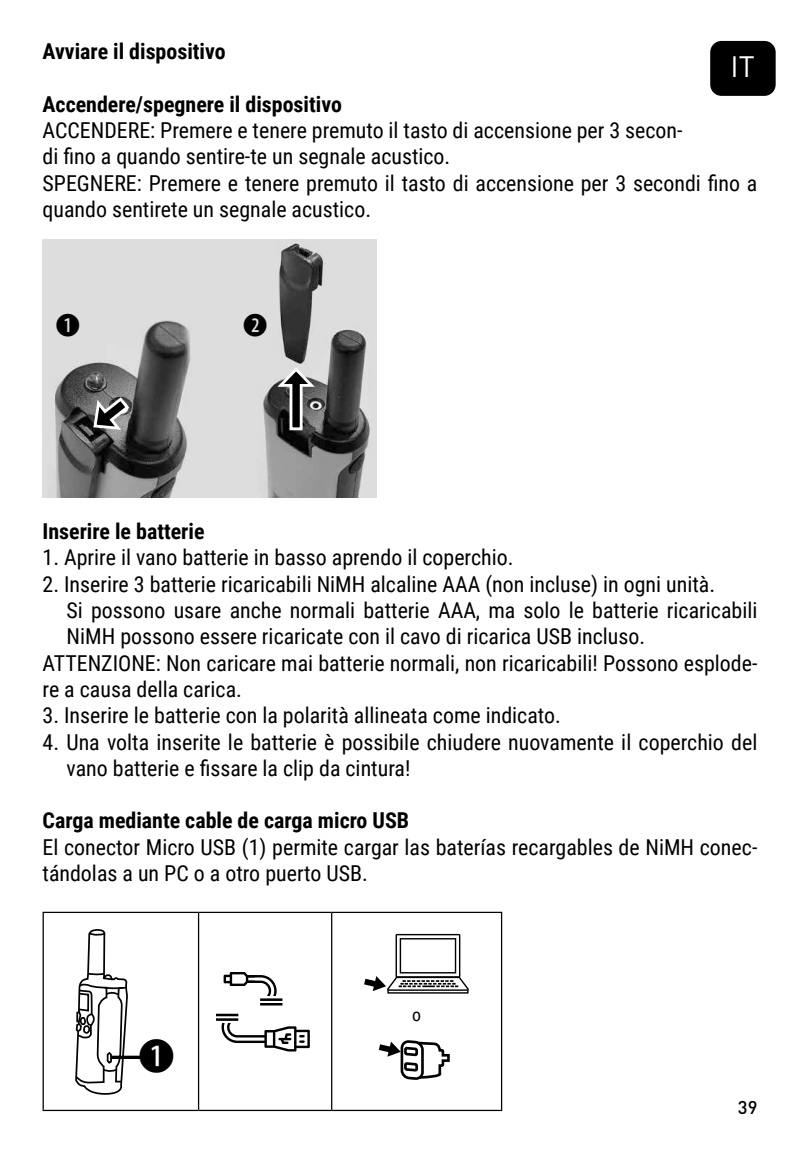
<style>
.page{position:relative;width:800px;height:1149px;background:#fff}
.page>*{position:absolute;margin:0;border:0;box-sizing:border-box;transform-origin:0 0}
.t1{font:29.1px "DIN Pro";color:#fff}
.t2{font:21.9px/26.4px "Roboto Condensed";color:#000}
.t3{font:700 21.9px "Roboto Condensed";color:#000}
.t4{font:500 18.3px "DIN Pro";color:#000}
.t5{font:17.7px "Roboto Condensed";color:#000}
</style>
<div class="page">
<div style="left:710px;top:41px;width:65px;height:55px;background:#000;border-radius:11px"></div>
<img style="left:43px;top:239px;width:333px;height:258px">
<svg style="left:274px;top:365px;width:44px;height:66px;background:#727272"></svg>
<svg style="left:92px;top:395px;width:39px;height:36px"></svg>
<hr style="left:43px;top:911px;width:155px;height:1px;background:#000">
<hr style="left:43px;top:912px;width:1px;height:197px;background:#000">
<hr style="left:198px;top:911px;width:133px;height:1px;background:#000">
<hr style="left:198px;top:912px;width:1px;height:197px;background:#000">
<hr style="left:331px;top:911px;width:171px;height:1px;background:#000">
<hr style="left:331px;top:912px;width:1px;height:197px;background:#000">
<hr style="left:501px;top:912px;width:1px;height:197px;background:#000">
<hr style="left:43px;top:1109px;width:155px;height:1px;background:#000">
<hr style="left:198px;top:1109px;width:133px;height:1px;background:#000">
<hr style="left:331px;top:1109px;width:171px;height:1px;background:#000">
<svg style="left:75px;top:929px;width:54px;height:166px"></svg>
<hr style="left:111px;top:1055px;width:30px;height:3px;background:#000">
<svg style="left:221px;top:1023px;width:89px;height:28px"></svg>
<hr style="left:216px;top:1017px;width:22px;height:3px;background:#000">
<hr style="left:216px;top:1013px;width:22px;height:2px;background:#000">
<hr style="left:260px;top:1002px;width:22px;height:3px;background:#000">
<hr style="left:260px;top:998px;width:22px;height:2px;background:#000">
<svg style="left:223px;top:972px;width:54px;height:23px"></svg>
<div style="left:387px;top:989px;width:81px;height:4px;border:1px solid #000"></div>
<svg style="left:364px;top:933px;width:105px;height:57px"></svg>
<svg style="left:379px;top:1040px;width:71px;height:40px"></svg>
<div style="left:404px;top:1046px;width:14px;height:9px;border:3px solid #020202;border-radius:2px"></div>
<div style="left:404px;top:1061px;width:14px;height:10px;border:3px solid #020202;border-radius:2px"></div>
<svg style="left:56px;top:313px;width:23px;height:23px"></svg>
<svg style="left:244px;top:313px;width:23px;height:23px"></svg>
<p class="t3" style="left:43px;top:36px;width:185px">Avviare il dispositivo</p>
<p class="t3" style="left:43px;top:88px;width:301px">Accendere/spegnere il dispositivo</p>
<p class="t2" style="left:43px;top:116px;width:716px">ACCENDERE: Premere e tenere premuto il tasto di accensione per 3 secon-<br>di fino a quando sentire-te un segnale acustico.<br>SPEGNERE: Premere e tenere premuto il tasto di accensione per 3 secondi fino a quando sentirete un segnale acustico.</p>
<h1 class="t1" style="left:730px;top:47px;width:26px">IT</h1>
<p class="t3" style="left:43px;top:516px;width:163px">Inserire le batterie</p>
<p class="t2" style="left:43px;top:543px;width:472px">1. Aprire il vano batterie in basso aprendo il coperchio.</p>
<p class="t2" style="left:43px;top:569px;width:674px">2. Inserire 3 batterie ricaricabili NiMH alcaline AAA (non incluse) in ogni unità.</p>
<p class="t2" style="left:67px;top:596px;width:692px">Si possono usare anche normali batterie AAA, ma solo le batterie ricaricabili</p>
<p class="t2" style="left:67px;top:622px;width:580px">NiMH possono essere ricaricate con il cavo di ricarica USB incluso.</p>
<p class="t2" style="left:43px;top:648px;width:716px">ATTENZIONE: Non caricare mai batterie normali, non ricaricabili! Possono esplode-</p>
<p class="t2" style="left:43px;top:675px;width:201px">re a causa della carica.</p>
<p class="t2" style="left:43px;top:701px;width:519px">3. Inserire le batterie con la polarità allineata come indicato.</p>
<p class="t2" style="left:67px;top:727px;width:692px;text-indent:-24px">4. Una volta inserite le batterie è possibile chiudere nuovamente il coperchio del vano batterie e fissare la clip da cintura!</p>
<p class="t3" style="left:43px;top:805px;width:368px">Carga mediante cable de carga micro USB</p>
<p class="t2" style="left:43px;top:832px;width:716px">El conector Micro USB (1) permite cargar las baterías recargables de NiMH conec&shy;tándolas a un PC o a otro puerto USB.</p>
<p class="t5" style="left:412px;top:1002px;width:10px">o</p>
<p class="t4" style="left:737px;top:1094px;width:21px">39</p>
</div>
